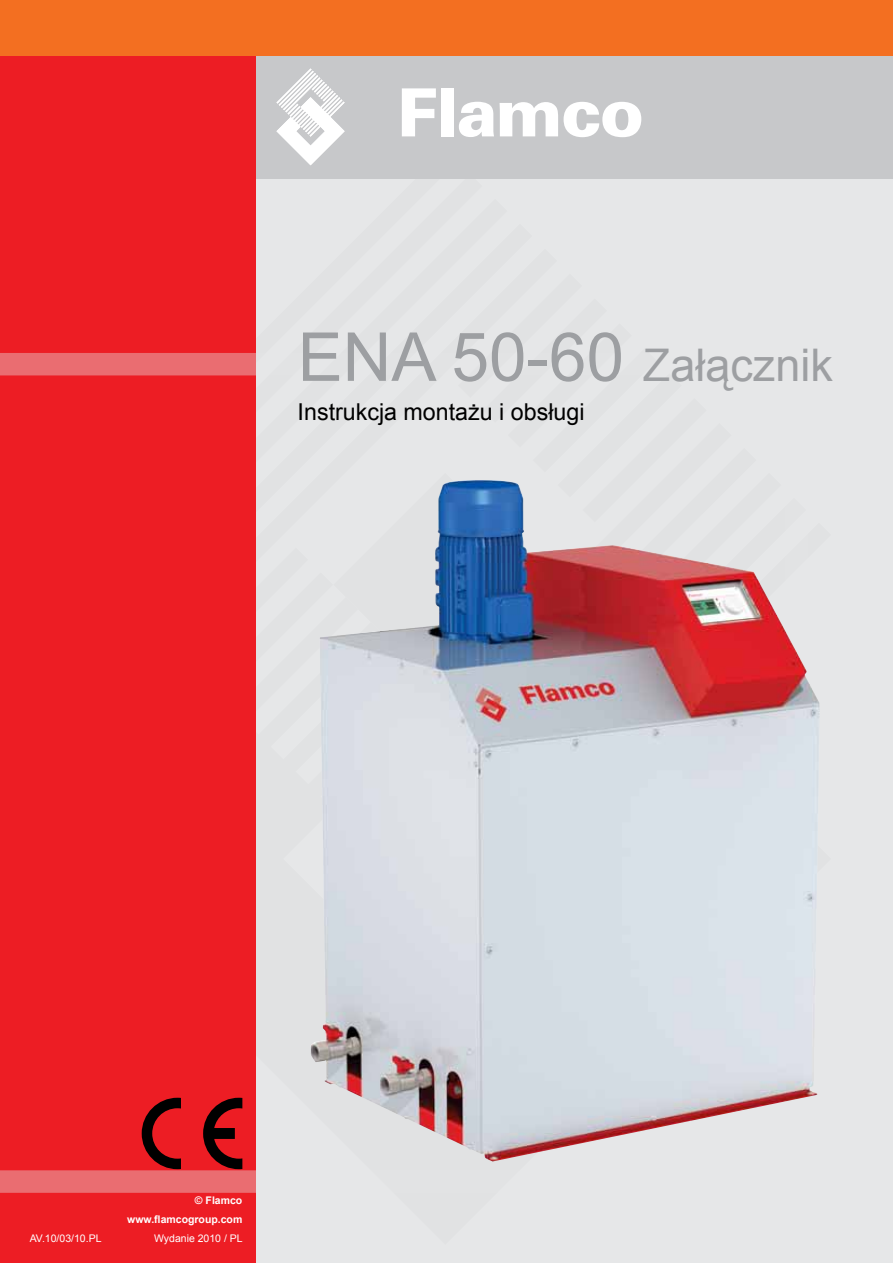
<style>
.page{position:relative;width:893px;height:1263px;background:#e6e7e8}
.page>*{position:absolute;margin:0;border:0;box-sizing:border-box;transform-origin:0 0}
.t1{font:45px "Arial";color:#9d9fa2}
.t2{font:23.25px "Arial";color:#000}
.t3{font:10.5px "Arial";color:#fff}
.t4{font:700 10.5px/18.8px "Arial";color:#fff;text-align:right}
.s1{font-size:67.5px}
</style>
<div class="page">
<div style="left:0;top:55px;width:893px;height:124px;background:#c7c8ca"></div>
<div style="left:0;top:0;width:255px;height:1263px;background:#ed1d24"></div>
<div style="left:0;top:0;width:893px;height:55px;background:#f36f21"></div>
<svg style="left:0;top:353px;width:495px;height:840px"></svg>
<svg style="left:142px;top:1098px;width:39px;height:71px"></svg>
<svg style="left:203px;top:1098px;width:39px;height:71px"></svg>
<svg style="left:276px;top:68px;width:69px;height:97px"></svg>
<svg style="left:402px;top:88px;width:34px;height:48px"></svg>
<div style="left:441px;top:88px;width:12px;height:48px;background:#fff"></div>
<svg style="left:459px;top:102px;width:35px;height:35px"></svg>
<svg style="left:500px;top:102px;width:58px;height:34px"></svg>
<svg style="left:564px;top:102px;width:77px;height:35px"></svg>
<img style="left:311px;top:480px;width:509px;height:681px">
<h1 class="t1" style="left:298px;top:336px;width:537px"><span class="s1">ENA 50-60</span> Załącznik</h1>
<h2 class="t2" style="left:298px;top:396px;width:288px">Instrukcja montażu i obsługi</h2>
<p class="t4" style="left:127px;top:1191px;width:117px">© Flamco www.flamcogroup.com</p>
<p class="t3" style="left:30px;top:1231px;width:73px">AV.10/03/10.PL</p>
<p class="t3" style="left:154px;top:1231px;width:90px">Wydanie 2010 / PL</p>
</div>
